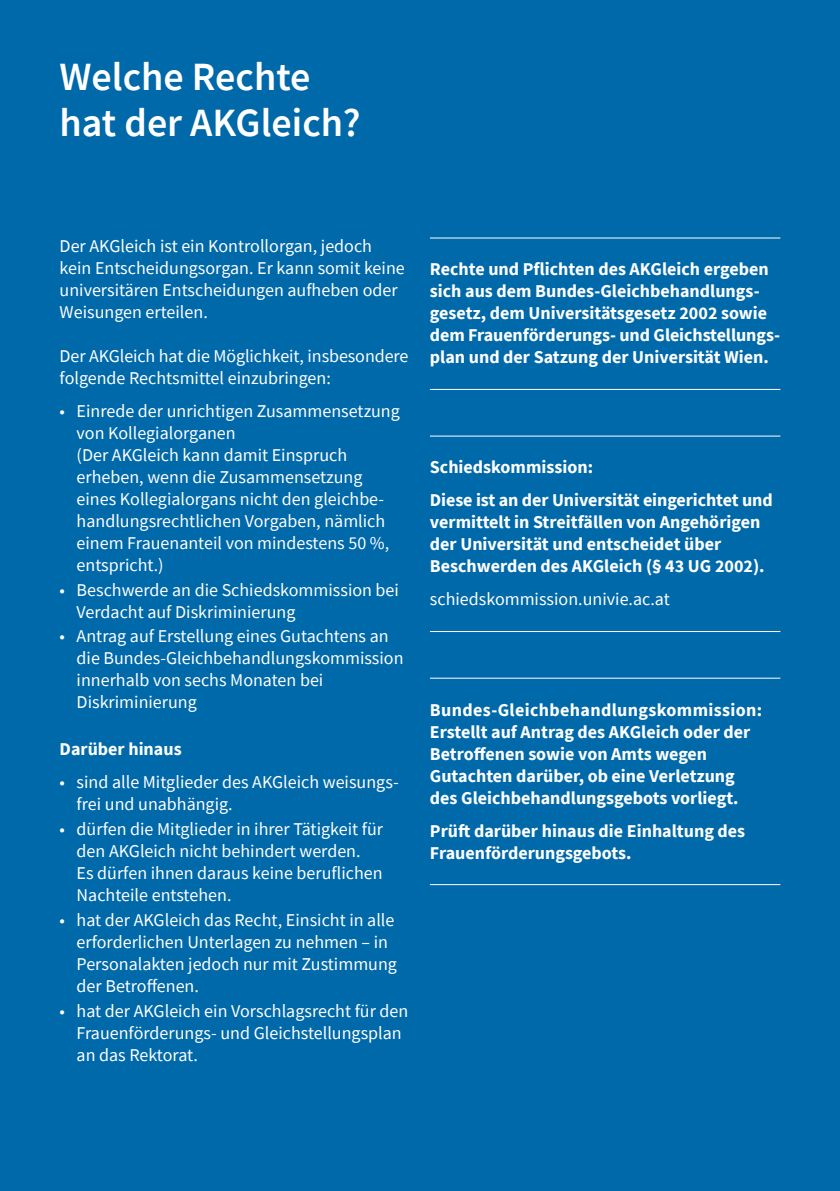
<style>
.page{position:relative;width:840px;height:1191px;background:#fff}
.page>*{position:absolute;margin:0;border:0;box-sizing:border-box;transform-origin:0 0}
.t1{font:600 40px/46px "Source Sans Pro";color:#fff}
.t2{font:18px/22px "Source Sans Pro";color:#fff}
.t3{font:700 18px/22px "Source Sans Pro";color:#fff}
</style>
<div class="page">
<div style="left:0;top:0;width:839px;height:1191px;background:#0069aa"></div>
<hr style="left:429px;top:237px;width:351px;height:1px;background:#fff">
<hr style="left:429px;top:389px;width:351px;height:1px;background:#fff">
<hr style="left:429px;top:435px;width:351px;height:1px;background:#fff">
<hr style="left:429px;top:631px;width:351px;height:1px;background:#fff">
<hr style="left:429px;top:677px;width:351px;height:1px;background:#fff">
<hr style="left:429px;top:884px;width:351px;height:1px;background:#fff">
<h1 class="t1" style="left:60px;top:53px;width:302px">Welche Rechte hat der AKGleich?</h1>
<p class="t2" style="left:60px;top:235px;width:346px">Der AKGleich ist ein Kontrollorgan, jedoch kein Entscheidungsorgan. Er kann somit keine universitären Entscheidungen aufheben oder Weisungen erteilen.</p>
<p class="t2" style="left:60px;top:345px;width:350px">Der AKGleich hat die Möglichkeit, insbesondere folgende Rechtsmittel einzubringen:</p>
<p class="t2" style="left:77px;top:399px;width:324px;text-indent:-17px">• Einrede der unrichtigen Zusammensetzung von Kollegialorganen<br>(Der AKGleich kann damit Einspruch erheben, wenn die Zusammensetzung eines Kollegialorgans nicht den gleichbe&shy;handlungsrechtlichen Vorgaben, nämlich einem Frauenanteil von mindestens 50 %, entspricht.)</p>
<p class="t2" style="left:77px;top:578px;width:324px;text-indent:-17px">• Beschwerde an die Schiedskommission bei<br>Verdacht auf Diskriminierung</p>
<p class="t2" style="left:77px;top:625px;width:328px;text-indent:-17px">• Antrag auf Erstellung eines Gutachtens an die Bundes-Gleichbehandlungskommission innerhalb von sechs Monaten bei Diskriminierung</p>
<p class="t3" style="left:60px;top:738px;width:123px">Darüber hinaus</p>
<p class="t2" style="left:77px;top:771px;width:323px;text-indent:-17px">• sind alle Mitglieder des AKGleich weisungs&shy;frei und unabhängig.</p>
<p class="t2" style="left:77px;top:818px;width:308px;text-indent:-17px">• dürfen die Mitglieder in ihrer Tätigkeit für den AKGleich nicht behindert werden.<br>Es dürfen ihnen daraus keine beruflichen Nachteile entstehen.</p>
<p class="t2" style="left:77px;top:909px;width:322px;text-indent:-17px">• hat der AKGleich das Recht, Einsicht in alle erforderlichen Unterlagen zu nehmen – in Personalakten jedoch nur mit Zustimmung der Betroffenen.</p>
<p class="t2" style="left:77px;top:999px;width:333px;text-indent:-17px">• hat der AKGleich ein Vorschlagsrecht für den<br>Frauenförderungs- und Gleichstellungsplan an das Rektorat.</p>
<p class="t3" style="left:429px;top:258px;width:351px">Rechte und Pflichten des AKGleich ergeben sich aus dem Bundes-Gleichbehandlungs&shy;gesetz, dem Universitätsgesetz 2002 sowie dem Frauenförderungs- und Gleichstellungs&shy;plan und der Satzung der Universität Wien.</p>
<p class="t3" style="left:429px;top:451px;width:344px;line-height:33px">Schiedskommission:<br>Diese ist an der Universität eingerichtet und</p>
<p class="t3" style="left:429px;top:511px;width:336px">vermittelt in Streitfällen von Angehörigen der Universität und entscheidet über<br>Beschwerden des AKGleich (§ 43 UG 2002).</p>
<p class="t2" style="left:429px;top:588px;width:241px">schiedskommission.univie.ac.at</p>
<p class="t3" style="left:429px;top:698px;width:334px">Bundes-Gleichbehandlungskommission:<br>Erstellt auf Antrag des AKGleich oder der Betroffenen sowie von Amts wegen Gutachten darüber, ob eine Verletzung des Gleichbehandlungsgebots vorliegt.</p>
<p class="t3" style="left:429px;top:819px;width:317px">Prüft darüber hinaus die Einhaltung des<br>Frauenförderungsgebots.</p>
</div>
